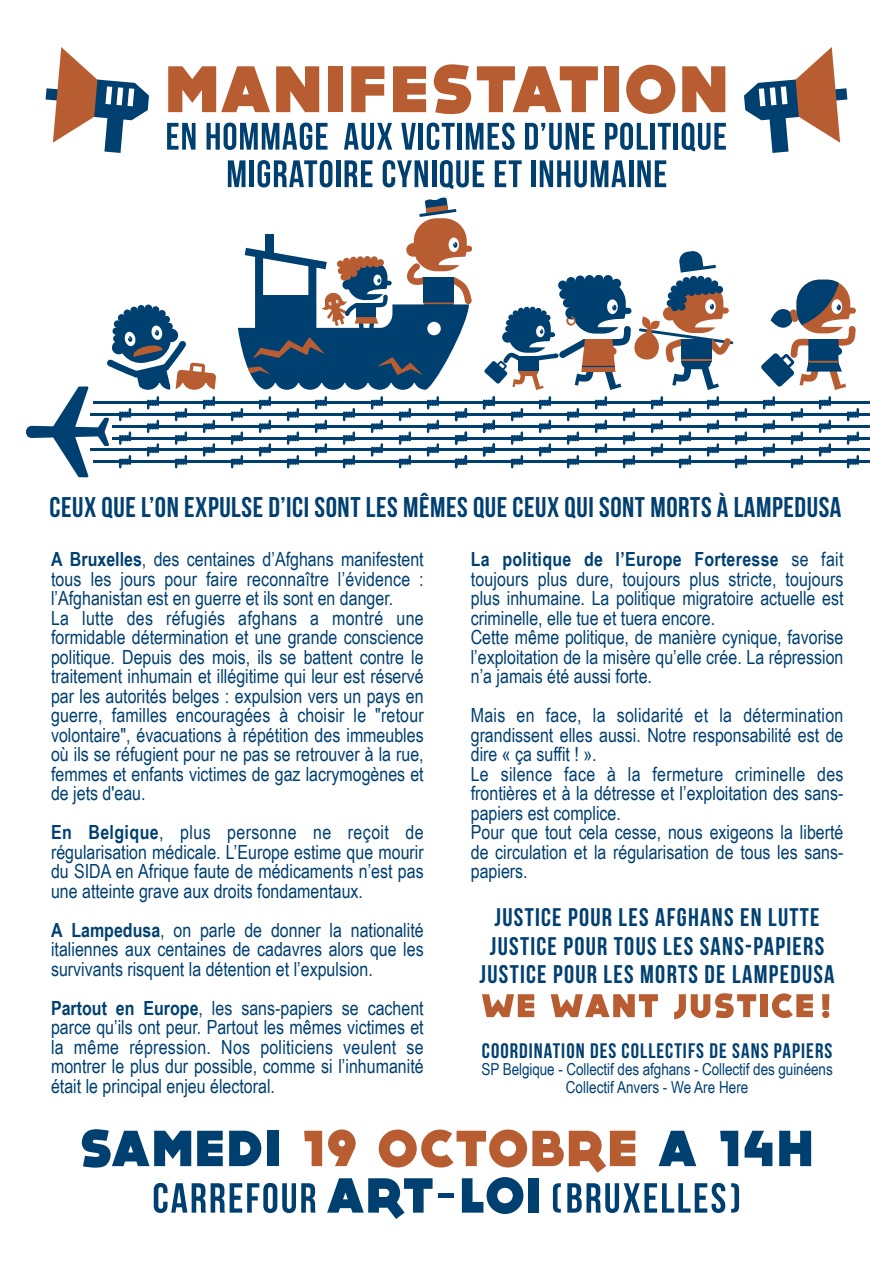
<style>
.page{position:relative;width:893px;height:1263px;background:#fff}
.page>*{position:absolute;margin:0;border:0;box-sizing:border-box;transform-origin:0 0}
.t1{font:28.5px "Bebas Neue";letter-spacing:.02em;color:#004071}
.t2{font:25.5px/28.5px "Bebas Neue";letter-spacing:.05em;color:#004071;text-align:center}
.t3{font:21px "Bebas Neue";letter-spacing:.05em;color:#004071}
.t4{font:19.5px/19.5px "Arial Narrow";color:#004071}
.t5{font:16.5px/18px "Arial Narrow";letter-spacing:-.005em;color:#004071;text-align:center}
.s1{font-weight:700}
</style>
<div class="page">
<svg style="left:745px;top:1131px;width:27px;height:35px"></svg>
<svg style="left:779px;top:1131px;width:32px;height:35px"></svg>
<svg style="left:81px;top:1129px;width:658px;height:90px"></svg>
<svg style="left:482px;top:994px;width:52px;height:23px"></svg>
<svg style="left:551px;top:994px;width:107px;height:23px"></svg>
<svg style="left:674px;top:993px;width:82px;height:26px"></svg>
<div style="left:760px;top:994px;width:7px;height:23px;background:#b85d31"></div>
<svg style="left:772px;top:993px;width:41px;height:25px"></svg>
<svg style="left:822px;top:994px;width:7px;height:24px"></svg>
<svg style="left:168px;top:66px;width:102px;height:46px"></svg>
<svg style="left:276px;top:66px;width:43px;height:46px;background:#c37752"></svg>
<div style="left:328px;top:66px;width:14px;height:46px;background:#b85d31"></div>
<svg style="left:351px;top:66px;width:33px;height:46px"></svg>
<svg style="left:393px;top:66px;width:33px;height:46px;background:#c07049"></svg>
<svg style="left:433px;top:64px;width:165px;height:50px"></svg>
<div style="left:605px;top:66px;width:14px;height:46px;background:#b85d31"></div>
<svg style="left:626px;top:65px;width:49px;height:49px"></svg>
<svg style="left:682px;top:66px;width:43px;height:46px;background:#c37853"></svg>
<svg style="left:167px;top:123px;width:29px;height:27px"></svg>
<svg style="left:207px;top:123px;width:121px;height:27px"></svg>
<svg style="left:344px;top:123px;width:48px;height:27px"></svg>
<svg style="left:401px;top:123px;width:15px;height:27px"></svg>
<hr style="left:419px;top:123px;width:4px;height:27px;background:#004071">
<svg style="left:427px;top:123px;width:28px;height:27px"></svg>
<hr style="left:458px;top:123px;width:4px;height:27px;background:#004071">
<svg style="left:466px;top:123px;width:49px;height:27px"></svg>
<svg style="left:525px;top:123px;width:69px;height:27px"></svg>
<svg style="left:605px;top:123px;width:43px;height:27px"></svg>
<hr style="left:651px;top:123px;width:4px;height:27px;background:#004071">
<svg style="left:658px;top:123px;width:13px;height:27px"></svg>
<hr style="left:674px;top:123px;width:4px;height:27px;background:#004071">
<svg style="left:682px;top:123px;width:44px;height:28px"></svg>
<svg style="left:228px;top:160px;width:17px;height:27px"></svg>
<hr style="left:250px;top:160px;width:4px;height:27px;background:#004071">
<svg style="left:258px;top:160px;width:74px;height:27px"></svg>
<hr style="left:336px;top:160px;width:4px;height:27px;background:#004071">
<svg style="left:345px;top:160px;width:27px;height:27px"></svg>
<svg style="left:383px;top:160px;width:45px;height:27px"></svg>
<hr style="left:432px;top:160px;width:4px;height:27px;background:#004071">
<svg style="left:440px;top:160px;width:44px;height:29px"></svg>
<svg style="left:495px;top:160px;width:27px;height:27px"></svg>
<div style="left:531px;top:160px;width:5px;height:27px;background:#004071"></div>
<svg style="left:540px;top:160px;width:86px;height:27px"></svg>
<hr style="left:629px;top:160px;width:4px;height:27px;background:#004071">
<svg style="left:637px;top:160px;width:29px;height:27px"></svg>
<svg style="left:744px;top:47px;width:103px;height:106px"></svg>
<svg style="left:46px;top:47px;width:103px;height:106px"></svg>
<svg style="left:603px;top:275px;width:10px;height:9px"></svg>
<div style="left:594px;top:275px;width:9px;height:9px;background:#004071;border-radius:50%"></div>
<div style="left:585px;top:275px;width:9px;height:9px;background:#004071;border-radius:50%"></div>
<svg style="left:575px;top:275px;width:10px;height:10px"></svg>
<svg style="left:566px;top:277px;width:10px;height:9px"></svg>
<div style="left:603px;top:278px;width:10px;height:9px;background:#004071;border-radius:50%"></div>
<svg style="left:689px;top:276px;width:9px;height:8px"></svg>
<div style="left:697px;top:276px;width:8px;height:8px;background:#004071;border-radius:3px"></div>
<svg style="left:484px;top:279px;width:249px;height:111px"></svg>
<svg style="left:679px;top:251px;width:37px;height:22px"></svg>
<svg style="left:761px;top:280px;width:94px;height:110px"></svg>
<hr style="left:429px;top:460px;width:455px;height:3px;background:#004071">
<svg style="left:623px;top:455px;width:12px;height:13px"></svg>
<svg style="left:679px;top:455px;width:12px;height:13px"></svg>
<svg style="left:791px;top:455px;width:12px;height:13px"></svg>
<svg style="left:847px;top:455px;width:12px;height:13px"></svg>
<svg style="left:735px;top:455px;width:12px;height:13px"></svg>
<svg style="left:511px;top:455px;width:12px;height:13px"></svg>
<svg style="left:567px;top:455px;width:12px;height:13px"></svg>
<hr style="left:448px;top:437px;width:436px;height:2px;background:#004071">
<svg style="left:623px;top:431px;width:12px;height:14px"></svg>
<svg style="left:679px;top:431px;width:12px;height:14px"></svg>
<svg style="left:791px;top:431px;width:12px;height:14px"></svg>
<svg style="left:847px;top:431px;width:12px;height:14px"></svg>
<svg style="left:735px;top:431px;width:12px;height:14px"></svg>
<svg style="left:511px;top:431px;width:12px;height:14px"></svg>
<svg style="left:567px;top:431px;width:12px;height:14px"></svg>
<hr style="left:426px;top:413px;width:458px;height:3px;background:#004071">
<svg style="left:623px;top:408px;width:12px;height:13px"></svg>
<svg style="left:679px;top:408px;width:12px;height:13px"></svg>
<svg style="left:791px;top:408px;width:12px;height:13px"></svg>
<svg style="left:847px;top:408px;width:12px;height:13px"></svg>
<svg style="left:735px;top:408px;width:12px;height:13px"></svg>
<svg style="left:511px;top:408px;width:12px;height:13px"></svg>
<svg style="left:567px;top:408px;width:12px;height:13px"></svg>
<hr style="left:426px;top:448px;width:458px;height:3px;background:#004071">
<svg style="left:595px;top:443px;width:12px;height:14px"></svg>
<svg style="left:651px;top:443px;width:12px;height:14px"></svg>
<svg style="left:763px;top:443px;width:12px;height:14px"></svg>
<svg style="left:819px;top:443px;width:12px;height:14px"></svg>
<svg style="left:707px;top:443px;width:12px;height:14px"></svg>
<svg style="left:539px;top:443px;width:12px;height:14px"></svg>
<hr style="left:448px;top:425px;width:436px;height:3px;background:#004071">
<svg style="left:595px;top:420px;width:12px;height:13px"></svg>
<svg style="left:651px;top:420px;width:12px;height:13px"></svg>
<svg style="left:763px;top:420px;width:12px;height:13px"></svg>
<svg style="left:819px;top:420px;width:12px;height:13px"></svg>
<svg style="left:707px;top:420px;width:12px;height:13px"></svg>
<svg style="left:539px;top:420px;width:12px;height:13px"></svg>
<hr style="left:429px;top:401px;width:455px;height:3px;background:#004071">
<svg style="left:595px;top:396px;width:12px;height:14px"></svg>
<svg style="left:651px;top:396px;width:12px;height:14px"></svg>
<svg style="left:763px;top:396px;width:12px;height:14px"></svg>
<svg style="left:819px;top:396px;width:12px;height:14px"></svg>
<svg style="left:707px;top:396px;width:12px;height:14px"></svg>
<svg style="left:539px;top:396px;width:12px;height:14px"></svg>
<div style="left:871px;top:392px;width:22px;height:77px;background:#fff"></div>
<hr style="left:93px;top:460px;width:455px;height:3px;background:#004071">
<hr style="left:112px;top:437px;width:436px;height:2px;background:#004071">
<hr style="left:90px;top:413px;width:458px;height:3px;background:#004071">
<hr style="left:90px;top:448px;width:458px;height:3px;background:#004071">
<svg style="left:483px;top:443px;width:12px;height:14px"></svg>
<hr style="left:112px;top:425px;width:436px;height:3px;background:#004071">
<svg style="left:483px;top:420px;width:12px;height:13px"></svg>
<hr style="left:93px;top:401px;width:455px;height:3px;background:#004071">
<svg style="left:483px;top:396px;width:12px;height:14px"></svg>
<svg style="left:26px;top:197px;width:446px;height:280px"></svg>
<h1 class="t1" style="left:50px;top:491px;width:793px">CEUX QUE L’ON EXPULSE D’ICI SONT LES MÊMES QUE CEUX QUI SONT MORTS À LAMPEDUSA</h1>
<p class="t4" style="left:51px;top:549px;width:374px"><span class="s1">A Bruxelles</span>, des centaines d’Afghans manifestent tous les jours pour faire reconnaître l’évidence : l’Afghanistan est en guerre et ils sont en danger.<br>La lutte des réfugiés afghans a montré une formidable détermination et une grande conscience politique. Depuis des mois, ils se battent contre le traitement inhumain et illégitime qui leur est réservé par les autorités belges : expulsion vers un pays en guerre, familles encouragées à choisir le "retour volontaire", évacuations à répétition des immeubles où ils se réfugient pour ne pas se retrouver à la rue, femmes et enfants victimes de gaz lacrymogènes et de jets d'eau.</p>
<p class="t4" style="left:51px;top:822px;width:374px;text-align:justify"><span class="s1">En Belgique</span>, plus personne ne reçoit de régularisation médicale. L’Europe estime que mourir du SIDA en Afrique faute de médicaments n’est pas une atteinte grave aux droits fondamentaux.</p>
<p class="t4" style="left:51px;top:919px;width:374px;text-align:justify"><span class="s1">A Lampedusa</span>, on parle de donner la nationalité italiennes aux centaines de cadavres alors que les survivants risquent la détention et l’expulsion.</p>
<p class="t4" style="left:51px;top:997px;width:374px;text-align:justify"><span class="s1">Partout en Europe</span>, les sans-papiers se cachent parce qu’ils ont peur. Partout les mêmes victimes et la même répression. Nos politiciens veulent se montrer le plus dur possible, comme si l’inhumanité était le principal enjeu électoral.</p>
<p class="t4" style="left:471px;top:549px;width:374px"><span class="s1">La politique de l’Europe Forteresse</span> se fait toujours plus dure, toujours plus stricte, toujours plus inhumaine. La politique migratoire actuelle est criminelle, elle tue et tuera encore.<br>Cette même politique, de manière cynique, favorise l’exploitation de la misère qu’elle crée. La répression n’a jamais été aussi forte.</p>
<p class="t4" style="left:471px;top:705px;width:374px">Mais en face, la solidarité et la détermination grandissent elles aussi. Notre responsabilité est de dire « ça suffit ! ».<br>Le silence face à la fermeture criminelle des frontières et à la détresse et l’exploitation des sans&shy;papiers est complice.<br>Pour que tout cela cesse, nous exigeons la liberté de circulation et la régularisation de tous les sans&shy;papiers.</p>
<h2 class="t2" style="left:480px;top:903px;width:356px">JUSTICE POUR LES AFGHANS EN LUTTE<br>JUSTICE POUR TOUS LES SANS-PAPIERS<br>JUSTICE POUR LES MORTS DE LAMPEDUSA</h2>
<p class="t3" style="left:482px;top:1039px;width:352px">COORDINATION DES COLLECTIFS DE SANS PAPIERS</p>
<p class="t5" style="left:481px;top:1059px;width:353px">SP Belgique - Collectif des afghans - Collectif des guinéens<br>Collectif Anvers - We Are Here</p>
</div>
